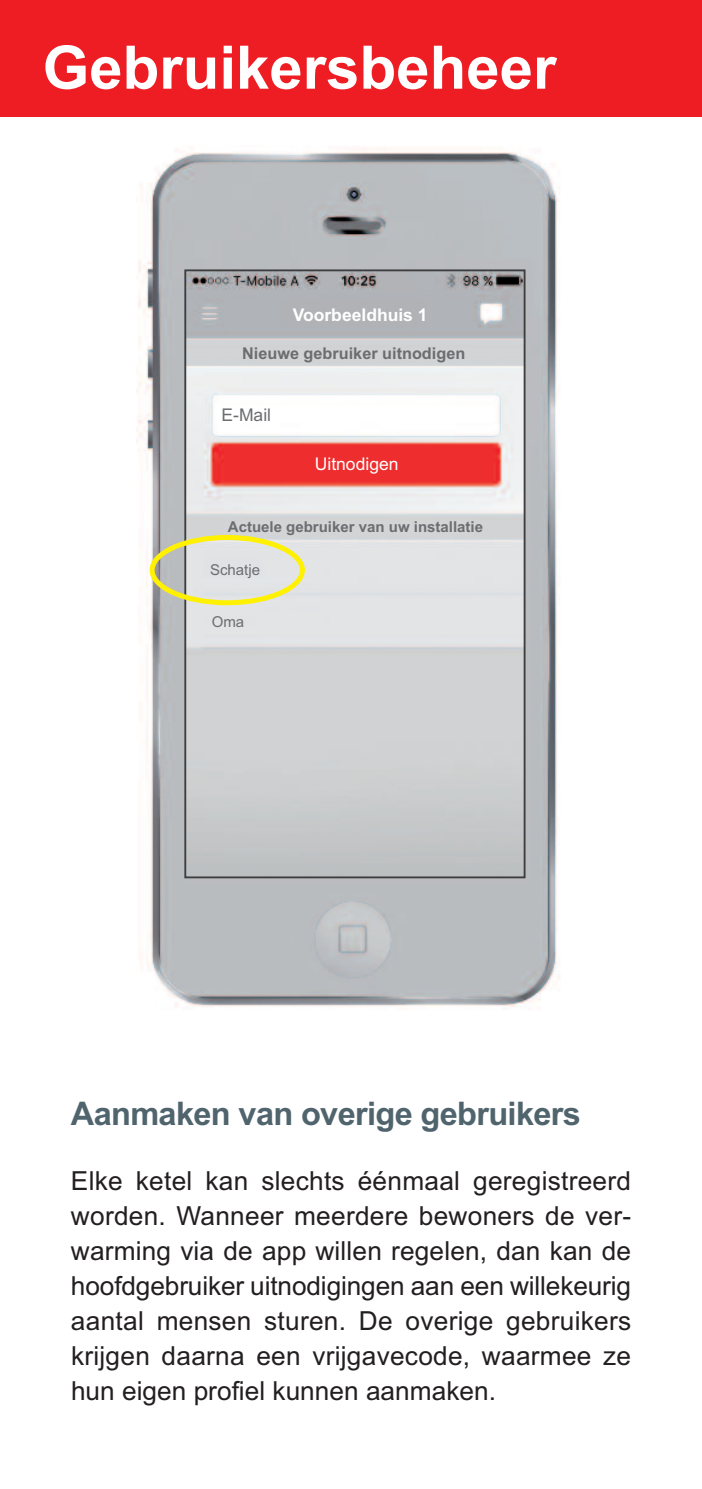
<style>
.page{position:relative;width:702px;height:1489px;background:#fff}
.page>*{position:absolute;margin:0;border:0;box-sizing:border-box;transform-origin:0 0}
.t1{font:700 60px "Arial";color:#fff}
.t2{font:700 32.5px "Arial";letter-spacing:-.02em;color:#50646d}
.t3{font:26.25px/35px "Arial";color:#231f20;text-align:justify}
.t4{font:700 17.5px "Arial";color:#fff}
.t5{font:17.5px "Arial";color:#fff}
.t6{font:17.5px "Arial";color:#6c6d70}
.t7{font:700 16.25px "Arial";color:#6c6d70}
.t8{font:700 15px "Arial";color:#6c6d70}
.t9{font:15px "Arial";color:#6c6d70}
</style>
<div class="page">
<img style="left:137px;top:147px;width:423px;height:860px">
<div style="left:0;top:0;width:701px;height:116px;background:#ee1d23"></div>
<img style="left:187px;top:272px;width:335px;height:603px">
<div style="left:184px;top:269px;width:341px;height:609px;border:2px solid #3e3e3f"></div>
<svg style="left:149px;top:535px;width:156px;height:70px;background:#dbdbb7"></svg>
<h1 class="t1" style="left:43px;top:33px;width:515px">Gebruikersbeheer</h1>
<p class="t4" style="left:293px;top:305px;width:136px">Voorbeeldhuis 1</p>
<p class="t7" style="left:242px;top:344px;width:225px">Nieuwe gebruiker uitnodigen</p>
<p class="t6" style="left:221px;top:405px;width:51px">E-Mail</p>
<p class="t5" style="left:315px;top:454px;width:85px">Uitnodigen</p>
<p class="t8" style="left:228px;top:518px;width:257px">Actuele gebruiker van uw installatie</p>
<p class="t9" style="left:210px;top:560px;width:52px">Schatje</p>
<p class="t9" style="left:212px;top:613px;width:34px">Oma</p>
<p class="t2" style="left:71px;top:1094px;width:511px">Aanmaken van overige gebruikers</p>
<p class="t3" style="left:71px;top:1163px;width:561px">Elke ketel kan slechts éénmaal geregistreerd worden. Wanneer meerdere bewoners de ver&shy;warming via de app willen regelen, dan kan de hoofdgebruiker uitnodigingen aan een willekeurig aantal mensen sturen. De overige gebruikers krijgen daarna een vrijgavecode, waarmee ze hun eigen profiel kunnen aanmaken.</p>
</div>
